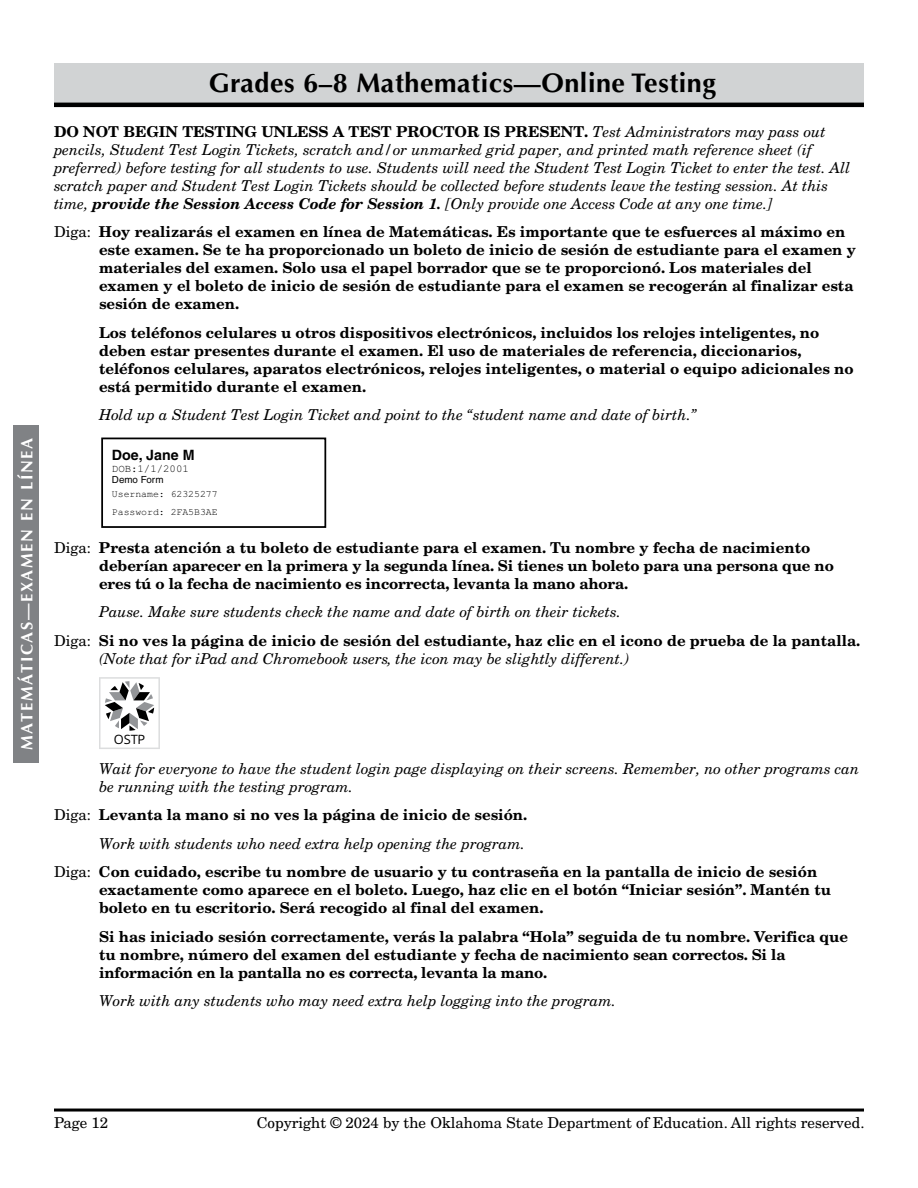
<style>
.page{position:relative;width:918px;height:1188px;background:#fff}
.page>*{position:absolute;margin:0;border:0;box-sizing:border-box;transform-origin:0 0}
.H2_script{font:700 27px "Optima LT Std";letter-spacing:.02em;color:#000}
.t1{font:700 16.5px "Optima LT Std";letter-spacing:.1em;color:#fff}
.Say_Text{font:700 15px/18px "New Century Schlbk LT Std";color:#000}
.Say_Text-2{font:italic 15px/18px "New Century Schlbk LT Std";color:#000}
.Say_no_Say{font:700 15px/18px "New Century Schlbk LT Std";color:#000}
.t2{font:15px "New Century Schlbk LT Std";color:#000}
.t3{font:700 14.25px "Helvetica";color:#000}
.t4{font:12.9px "Open Sans";color:#000}
.t5{font:10.65px "Courier";color:#000}
.t6{font:9.75px/17.4px "Courier";color:#000}
.t7{font:9.75px "Helvetica";color:#000}
.s1{font-weight:700;font-style:normal}
.s2{font-weight:700}
.s3{font-weight:400}
.s4{font-weight:400;font-style:italic}
</style>
<div class="page">
<hr style="left:54px;top:1109px;width:810px;height:3px;background:#000">
<div style="left:14px;top:425px;width:25px;height:338px;background:#808285"></div>
<div style="left:54px;top:63px;width:810px;height:40px;background:#d1d3d4"></div>
<hr style="left:54px;top:103px;width:810px;height:4px;background:#000">
<div style="left:101px;top:438px;width:225px;height:90px;border:2px solid #000"></div>
<svg style="left:99px;top:677px;width:61px;height:72px"></svg>
<p class="t1" style="left:17px;top:750px;width:314px;rotate:-90deg">MATEMÁTICAS—EXAMEN EN LÍNEA</p>
<p class="H2_script" style="left:209px;top:67px;width:509px">Grades 6–8 Mathematics—Online Testing</p>
<p class="Say_Text-2" style="left:54px;top:122px;width:798px"><span class="s1">DO NOT BEGIN TESTING UNLESS A TEST PROCTOR IS PRESENT.</span> Test Administrators may pass out pencils, Student Test Login Tickets, scratch and/or unmarked grid paper, and printed math reference sheet (if preferred) before testing for all students to use. Students will need the Student Test Login Ticket to enter the test. All scratch paper and Student Test Login Tickets should be collected before students leave the testing session. At this time, <span class="s2">provide the Session Access Code for Session 1.</span> [Only provide one Access Code at any one time.]</p>
<p class="Say_Text" style="left:99px;top:223px;width:759px;text-indent:-45px"><span class="s3">Diga:</span> Hoy realizarás el examen en línea de Matemáticas. Es importante que te esfuerces al máximo en este examen. Se te ha proporcionado un boleto de inicio de sesión de estudiante para el examen y materiales del examen. Solo usa el papel borrador que se te proporcionó. Los materiales del examen y el boleto de inicio de sesión de estudiante para el examen se recogerán al finalizar esta sesión de examen.</p>
<p class="Say_no_Say" style="left:99px;top:323px;width:756px">Los teléfonos celulares u otros dispositivos electrónicos, incluidos los relojes inteligentes, no deben estar presentes durante el examen. El uso de materiales de referencia, diccionarios, teléfonos celulares, aparatos electrónicos, relojes inteligentes, o material o equipo adicionales no está permitido durante el examen.</p>
<p class="Say_Text-2" style="left:99px;top:406px;width:599px">Hold up a Student Test Login Ticket and point to the “student name and date of birth.”</p>
<p class="t3" style="left:112px;top:446px;width:84px">Doe, Jane M</p>
<p class="t7" style="left:112px;top:474px;width:53px">Demo Form</p>
<p class="t5" style="left:112px;top:463px;width:78px">DOB:1/1/2001</p>
<p class="t6" style="left:112px;top:486px;width:107px">Username: 62325277<br>Password: 2FA5B3AE</p>
<p class="Say_Text" style="left:99px;top:538px;width:736px;text-indent:-45px"><span class="s3">Diga:</span> Presta atención a tu boleto de estudiante para el examen. Tu nombre y fecha de nacimiento deberían aparecer en la primera y la segunda línea. Si tienes un boleto para una persona que no eres tú o la fecha de nacimiento es incorrecta, levanta la mano ahora.</p>
<p class="Say_Text-2" style="left:99px;top:603px;width:523px">Pause. Make sure students check the name and date of birth on their tickets.</p>
<p class="Say_Text" style="left:99px;top:631px;width:763px;text-indent:-45px"><span class="s3">Diga:</span> Si no ves la página de inicio de sesión del estudiante, haz clic en el icono de prueba de la pantalla. <span class="s4">(Note that for iPad and Chromebook users, the icon may be slightly different.)</span></p>
<p class="t4" style="left:114px;top:731px;width:33px">OSTP</p>
<p class="Say_Text-2" style="left:99px;top:760px;width:762px">Wait for everyone to have the student login page displaying on their screens. Remember, no other programs can be running with the testing program.</p>
<p class="Say_Text" style="left:54px;top:806px;width:475px"><span class="s3">Diga:</span> Levanta la mano si no ves la página de inicio de sesión.</p>
<p class="Say_Text-2" style="left:99px;top:835px;width:428px">Work with students who need extra help opening the program.</p>
<p class="Say_Text" style="left:99px;top:863px;width:734px;text-indent:-45px"><span class="s3">Diga:</span> Con cuidado, escribe tu nombre de usuario y tu contraseña en la pantalla de inicio de sesión exactamente como aparece en el boleto. Luego, haz clic en el botón “Iniciar sesión”. Mantén tu boleto en tu escritorio. Será recogido al final del examen.</p>
<p class="Say_no_Say" style="left:99px;top:927px;width:751px">Si has iniciado sesión correctamente, verás la palabra “Hola” seguida de tu nombre. Verifica que tu nombre, número del examen del estudiante y fecha de nacimiento sean correctos. Si la información en la pantalla no es correcta, levanta la mano.</p>
<p class="Say_Text-2" style="left:99px;top:992px;width:518px">Work with any students who may need extra help logging into the program.</p>
<p class="t2" style="left:54px;top:1114px;width:56px">Page 12</p>
<p class="t2" style="left:257px;top:1114px;width:609px">Copyright © 2024 by the Oklahoma State Department of Education. All rights reserved.</p>
</div>
